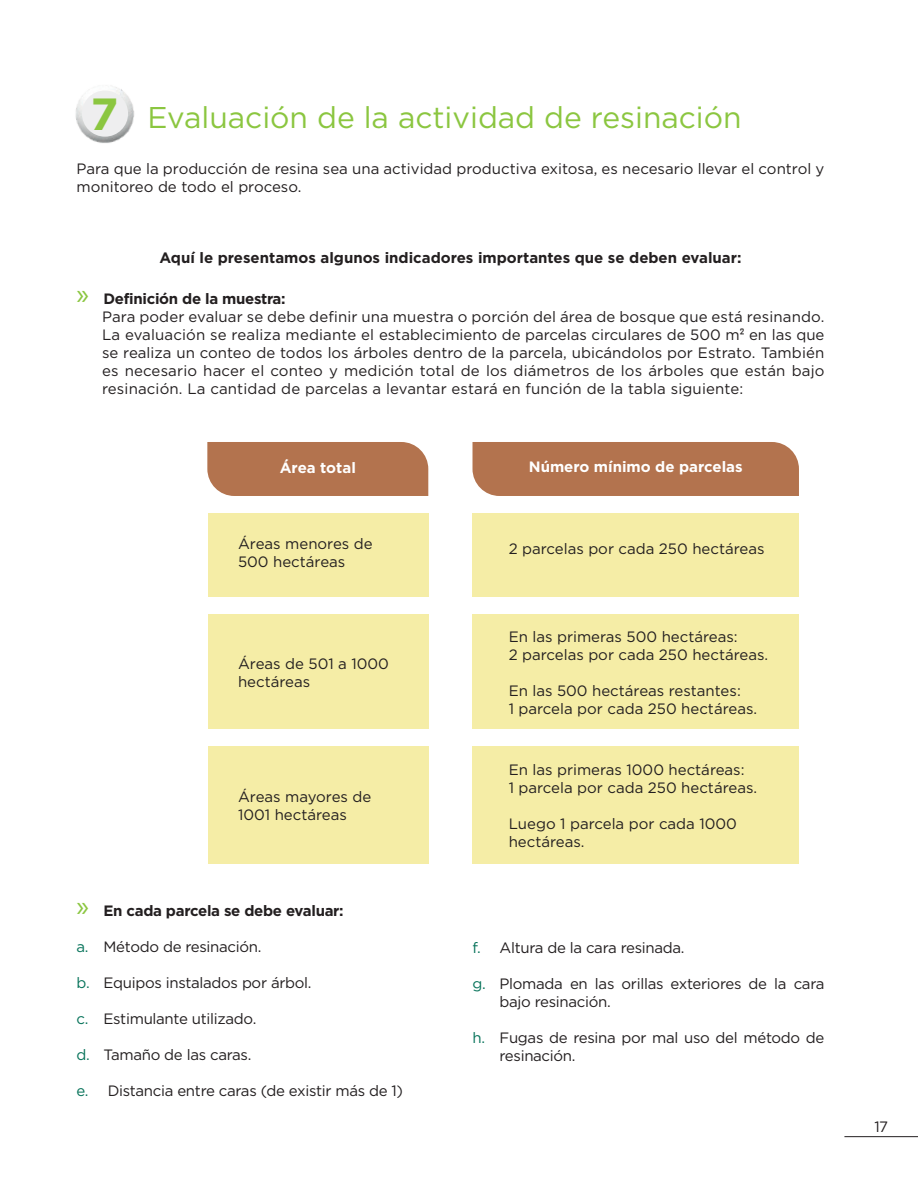
<style>
.page{position:relative;width:918px;height:1188px;background:#fff}
.page>*{position:absolute;margin:0;border:0;box-sizing:border-box;transform-origin:0 0}
.t1{font:30px "Gotham";color:#8bc640}
.t2{font:15px/18px "Gotham";color:#231f20}
.t3{font:15px/18px "Gotham";letter-spacing:-.02em;color:#231f20}
.t4{font:700 15px "Gotham";color:#231f20}
.t5{font:700 15px "Gotham";color:#fff}
.t6{font:700 15px "Gotham";letter-spacing:-.02em;color:#231f20}
.s1{font-weight:700;font-size:45px}
.s2{font-family:"Myriad Pro";font-size:30px;color:#8bc640}
.s3{font-weight:700}
.s4{font-family:"Agency FB"}
.s5{font-family:"Myriad Pro";font-weight:400;font-size:30px;color:#8bc640}
.s6{color:#07735a}
</style>
<div class="page">
<hr style="left:844px;top:1136px;width:74px;height:1px;background:#231f20">
<div style="left:207px;top:442px;width:221px;height:54px;background:#b3734e"></div>
<div style="left:472px;top:442px;width:327px;height:54px;background:#b3734e"></div>
<div style="left:208px;top:513px;width:221px;height:84px;background:#f5eda6"></div>
<div style="left:208px;top:614px;width:221px;height:115px;background:#f5eda6"></div>
<div style="left:208px;top:747px;width:221px;height:117px;background:#f5eda6"></div>
<div style="left:472px;top:513px;width:327px;height:84px;background:#f5eda6"></div>
<div style="left:472px;top:614px;width:327px;height:115px;background:#f5eda6"></div>
<div style="left:472px;top:747px;width:327px;height:117px;background:#f5eda6"></div>
<img style="left:75px;top:87px;width:59px;height:56px">
<div style="left:82px;top:91px;width:46px;height:46px;background:#eeeeef;border-radius:50%"></div>
<h1 class="t1" style="left:90px;top:98px;width:653px"><span class="s1">7</span> Evaluación de la actividad de resinación</h1>
<p class="t2" style="left:77px;top:159px;width:749px">Para que la producción de resina sea una actividad productiva exitosa, es necesario llevar el control y monitoreo de todo el proceso.</p>
<p class="t4" style="left:160px;top:249px;width:583px">Aquí le presentamos algunos indicadores importantes que se deben evaluar:</p>
<p class="t2" style="left:102px;top:290px;width:724px;text-indent:-26px"><span class="s2">»</span> <span class="s3">Definición de la muestra:<br></span>Para poder evaluar se debe definir una muestra o porción del área de bosque que está resinando.<br>La evaluación se realiza mediante el establecimiento de parcelas circulares de 500 m<span class="s4">²</span> en las que se realiza un conteo de todos los árboles dentro de la parcela, ubicándolos por Estrato. También es necesario hacer el conteo y medición total de los diámetros de los árboles que están bajo resinación. La cantidad de parcelas a levantar estará en función de la tabla siguiente:</p>
<p class="t5" style="left:280px;top:459px;width:78px">Área total</p>
<p class="t5" style="left:529px;top:458px;width:215px">Número mínimo de parcelas</p>
<p class="t2" style="left:238px;top:535px;width:136px">Áreas menores de<br>500 hectáreas</p>
<p class="t2" style="left:238px;top:654px;width:152px">Áreas de 501 a 1000 hectáreas</p>
<p class="t2" style="left:238px;top:788px;width:135px">Áreas mayores de<br>1001 hectáreas</p>
<p class="t6" style="left:77px;top:903px;width:269px"><span class="s5">»</span> En cada parcela se debe evaluar:</p>
<p class="t3" style="left:77px;top:938px;width:186px"><span class="s6">a.</span> Método de resinación.</p>
<p class="t3" style="left:77px;top:974px;width:237px"><span class="s6">b.</span> Equipos instalados por árbol.</p>
<p class="t3" style="left:77px;top:1010px;width:181px"><span class="s6">c.</span> Estimulante utilizado.</p>
<p class="t3" style="left:77px;top:1046px;width:176px"><span class="s6">d.</span> Tamaño de las caras.</p>
<p class="t3" style="left:77px;top:1082px;width:328px"><span class="s6">e.</span> Distancia entre caras (de existir más de 1)</p>
<p class="t2" style="left:509px;top:539px;width:257px">2 parcelas por cada 250 hectáreas</p>
<p class="t2" style="left:509px;top:627px;width:261px">En las primeras 500 hectáreas:<br>2 parcelas por cada 250 hectáreas.</p>
<p class="t2" style="left:509px;top:681px;width:250px">En las 500 hectáreas restantes:<br>1 parcela por cada 250 hectáreas.</p>
<p class="t2" style="left:509px;top:761px;width:250px">En las primeras 1000 hectáreas:<br>1 parcela por cada 250 hectáreas.</p>
<p class="t2" style="left:509px;top:815px;width:230px">Luego 1 parcela por cada 1000 hectáreas.</p>
<p class="t3" style="left:472px;top:938px;width:214px"><span class="s6">f.</span> Altura de la cara resinada.</p>
<p class="t3" style="left:500px;top:974px;width:326px;text-indent:-27px"><span class="s6">g.</span> Plomada en las orillas exteriores de la cara bajo resinación.</p>
<p class="t3" style="left:500px;top:1028px;width:327px;text-indent:-27px"><span class="s6">h.</span> Fugas de resina por mal uso del método de resinación.</p>
<p class="t2" style="left:874px;top:1118px;width:15px">17</p>
</div>
